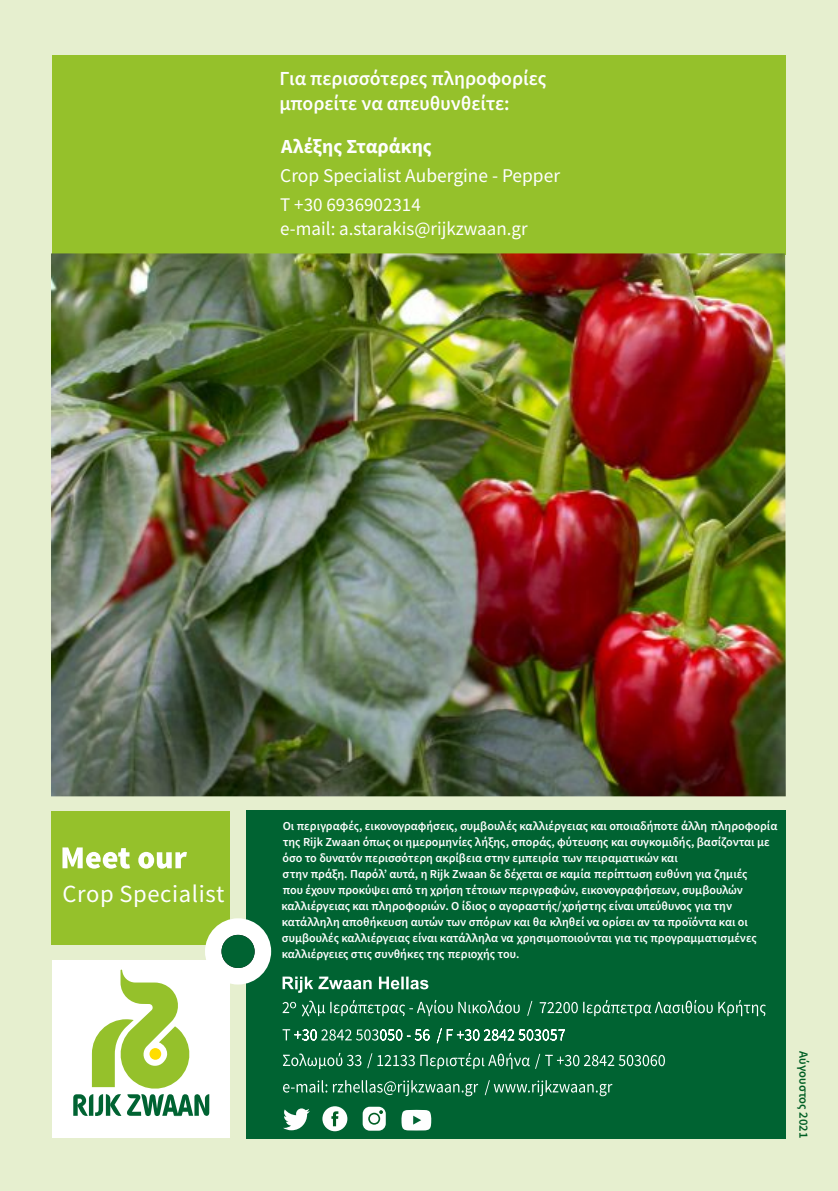
<style>
.page{position:relative;width:838px;height:1191px;background:#fff}
.page>*{position:absolute;margin:0;border:0;box-sizing:border-box;transform-origin:0 0}
.t1{font:24.6px "Source Sans Pro";letter-spacing:.025em;color:#fefefe}
.t2{font:600 20px/24.6px "Source Sans Pro";color:#fefefe}
.t3{font:700 20px "Source Sans Pro";color:#fefefe}
.t4{font:19.4px "Source Sans Pro";color:#fefefe}
.t5{font:19.2px/23.8px "Source Sans Pro";color:#fefefe}
.t6{font:600 12.6px "Source Sans Pro";color:#005e24}
.t7{font:600 12.2px/16px "Source Sans Pro";color:#fefefe}
</style>
<div class="page">
<div style="left:0;top:0;width:838px;height:1190px;background:#e6efcf"></div>
<div style="left:246px;top:809px;width:539px;height:329px;background:#006332"></div>
<div style="left:53px;top:959px;width:177px;height:178px;background:#fff"></div>
<svg style="left:283px;top:976px;width:145px;height:16px"></svg>
<svg style="left:283px;top:1000px;width:483px;height:16px"></svg>
<svg style="left:283px;top:1052px;width:382px;height:43px"></svg>
<svg style="left:283px;top:1028px;width:282px;height:14px"></svg>
<svg style="left:283px;top:1108px;width:27px;height:21px"></svg>
<div style="left:322px;top:1105px;width:25px;height:25px;background:#fefefe;border-radius:50%"></div>
<svg style="left:331px;top:1111px;width:7px;height:14px"></svg>
<svg style="left:401px;top:1109px;width:30px;height:21px"></svg>
<div style="left:363px;top:1106px;width:23px;height:24px;background:#fefefe;border:2px solid #fefefe;border-radius:6px"></div>
<svg style="left:368px;top:1109px;width:15px;height:15px"></svg>
<div style="left:51px;top:810px;width:179px;height:133px;background:#95c12b"></div>
<svg style="left:62px;top:847px;width:125px;height:21px"></svg>
<div style="left:205px;top:918px;width:66px;height:66px;background:#fff;border-radius:50%"></div>
<svg style="left:222px;top:934px;width:33px;height:33px"></svg>
<div style="left:52px;top:55px;width:733px;height:199px;background:#95c12b"></div>
<img style="left:51px;top:253px;width:735px;height:543px">
<svg style="left:73px;top:969px;width:136px;height:147px"></svg>
<h2 class="t2" style="left:279px;top:68px;width:269px">Για περισσότερες πληροφορίες μπορείτε να απευθυνθείτε:</h2>
<h2 class="t3" style="left:281px;top:138px;width:152px">Aλέξης Σταράκης</h2>
<h3 class="t4" style="left:280px;top:167px;width:281px">Crop Specialist Αubergine - Pepper</h3>
<h3 class="t5" style="left:280px;top:194px;width:249px">T +30 6936902314<br>e-mail: a.starakis@rijkzwaan.gr</h3>
<h1 class="t1" style="left:63px;top:882px;width:163px">Crop Specialist</h1>
<p class="t7" style="left:282px;top:818px;width:497px">Οι περιγραφές, εικονογραφήσεις, συμβουλές καλλιέργειας και οποιαδήποτε άλλη πληροφορία της Rijk Zwaan όπως οι ημερομηνίες λήξης, σποράς, φύτευσης και συγκομιδής, βασίζονται με όσο το δυνατόν περισσότερη ακρίβεια στην εμπειρία των πειραματικών και<br>στην πράξη. Παρόλ’ αυτά, η Rijk Zwaan δε δέχεται σε καμία περίπτωση ευθύνη για ζημιές<br>που έχουν προκύψει από τη χρήση τέτοιων περιγραφών, εικονογραφήσεων, συμβουλών καλλιέργειας και πληροφοριών. Ο ίδιος ο αγοραστής/χρήστης είναι υπεύθυνος για την κατάλληλη αποθήκευση αυτών των σπόρων και θα κληθεί να ορίσει αν τα προϊόντα και οι συμβουλές καλλιέργειας είναι κατάλληλα να χρησιμοποιούνται για τις προγραμματισμένες καλλιέργειες στις συνθήκες της περιοχής του.</p>
<p class="t6" style="left:809px;top:1050px;width:88px;rotate:90deg">Αύγουστος 2021</p>
</div>
